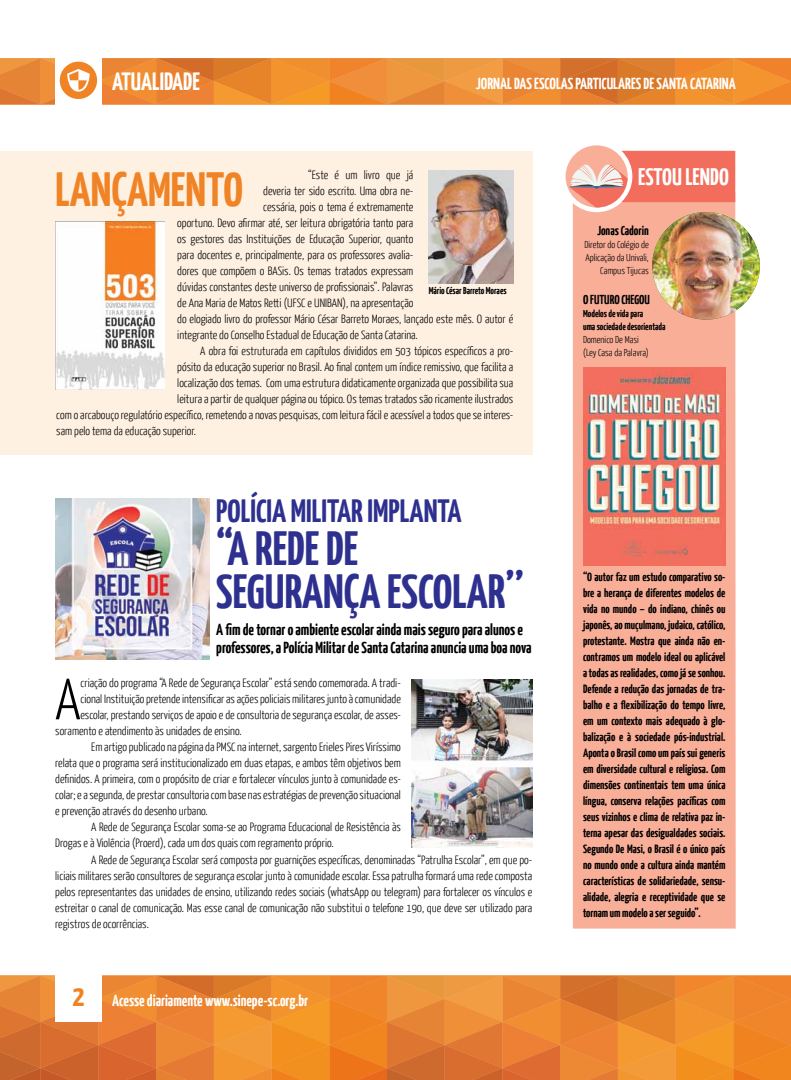
<style>
.page{position:relative;width:791px;height:1080px;background:#fff}
.page>*{position:absolute;margin:0;border:0;box-sizing:border-box;transform-origin:0 0}
.t1{font:300 57.7px "Yanone Kaffeesatz";color:#000}
.t2{font:700 48px/43px "Yanone Kaffeesatz";color:#2e3090}
.t3{font:700 48px "Yanone Kaffeesatz";color:#f08325}
.t4{font:700 32.3px "Yanone Kaffeesatz";color:#2e3090}
.t5{font:700 25px "Yanone Kaffeesatz";color:#fff}
.t6{font:700 24px "Yanone Kaffeesatz";color:#fff}
.t7{font:700 16px/18px "Yanone Kaffeesatz";color:#000}
.t8{font:700 16px "Yanone Kaffeesatz";color:#fff}
.t9{font:700 13px "Yanone Kaffeesatz";color:#000}
.t10{font:300 12px/16px "Yanone Kaffeesatz";color:#000;text-align:justify}
.t11{font:700 12px/16px "Yanone Kaffeesatz";color:#000;text-align:justify}
.t12{font:300 10px/13px "Yanone Kaffeesatz";color:#000;text-align:right}
.t13{font:700 10px/13px "Yanone Kaffeesatz";color:#000}
.s1{font-size:30px;color:#f18223}
</style>
<div class="page">
<div style="left:0;top:151px;width:532px;height:303px;background:#fff1e2"></div>
<img style="left:411px;top:679px;width:121px;height:169px">
<div style="left:573px;top:192px;width:163px;height:737px;background:#f9ae98"></div>
<svg style="left:0;top:976px;width:791px;height:104px;background:#e8832e"></svg>
<div style="left:55px;top:975px;width:47px;height:47px;background:#fff"></div>
<svg style="left:0;top:58px;width:791px;height:46px;background:#eb8c39"></svg>
<div style="left:566px;top:145px;width:62px;height:63px;background:#f9ae98;border-radius:50%"></div>
<svg style="left:569px;top:151px;width:166px;height:57px"></svg>
<img style="left:652px;top:212px;width:108px;height:108px;border-radius:54px">
<img style="left:55px;top:498px;width:155px;height:162px">
<img style="left:583px;top:367px;width:142px;height:199px">
<img style="left:429px;top:170px;width:85px;height:114px">
<img style="left:55px;top:222px;width:109px;height:167px">
<h3 class="t5" style="left:112px;top:66px;width:89px">ATUALIDADE</h3>
<h3 class="t8" style="left:476px;top:74px;width:261px">JORNAL DAS ESCOLAS PARTICULARES DE SANTA CATARINA</h3>
<p class="t10" style="left:308px;top:167px;width:106px">“Este é um livro que já</p>
<p class="t10" style="left:263px;top:183px;width:152px">deveria ter sido escrito. Uma obra ne-</p>
<p class="t10" style="left:263px;top:199px;width:152px">cessária, pois o tema é extremamente</p>
<p class="t10" style="left:177px;top:215px;width:237px">oportuno. Devo afirmar até, ser leitura obrigatória tanto para</p>
<p class="t10" style="left:177px;top:231px;width:237px">os gestores das Instituições de Educação Superior, quanto</p>
<p class="t10" style="left:177px;top:247px;width:237px">para docentes e, principalmente, para os professores avalia-</p>
<p class="t10" style="left:177px;top:263px;width:238px">dores que compõem o BASis. Os temas tratados expressam</p>
<p class="t10" style="left:177px;top:279px;width:237px">dúvidas constantes deste universo de profissionais”. Palavras</p>
<p class="t10" style="left:177px;top:295px;width:238px">de Ana Maria de Matos Retti (UFSC e UNIBAN), na apresentação</p>
<p class="t10" style="left:177px;top:311px;width:337px">do elogiado livro do professor Mário César Barreto Moraes, lançado este mês. O autor é</p>
<p class="t10" style="left:177px;top:327px;width:242px">integrante do Conselho Estadual de Educação de Santa Catarina.</p>
<p class="t10" style="left:200px;top:343px;width:315px">A obra foi estruturada em capítulos divididos em 503 tópicos específicos a pro-</p>
<p class="t10" style="left:177px;top:359px;width:337px">pósito da educação superior no Brasil. Ao final contem um índice remissivo, que facilita a</p>
<p class="t10" style="left:177px;top:375px;width:338px">localização dos temas. Com uma estrutura didaticamente organizada que possibilita sua</p>
<p class="t10" style="left:177px;top:391px;width:337px">leitura a partir de qualquer página ou tópico. Os temas tratados são ricamente ilustrados</p>
<p class="t10" style="left:56px;top:407px;width:458px">com o arcabouço regulatório específico, remetendo a novas pesquisas, com leitura fácil e acessível a todos que se interes-</p>
<p class="t10" style="left:56px;top:423px;width:141px">sam pelo tema da educação superior.</p>
<h2 class="t3" style="left:55px;top:160px;width:189px">LANÇAMENTO</h2>
<p class="t13" style="left:429px;top:284px;width:79px">Mário César Barreto Moraes</p>
<h3 class="t4" style="left:216px;top:491px;width:247px">POLÍCIA MILITAR IMPLANTA</h3>
<h2 class="t2" style="left:216px;top:526px;width:309px">“A REDE DE<br>SEGURANÇA ESCOLAR’’</h2>
<h3 class="t7" style="left:216px;top:621px;width:317px">A fim de tornar o ambiente escolar ainda mais seguro para alunos e professores, a Polícia Militar de Santa Catarina anuncia uma boa nova</h3>
<h1 class="t1" style="left:55px;top:664px;width:27px">A</h1>
<p class="t10" style="left:80px;top:675px;width:322px">criação do programa “A Rede de Segurança Escolar” está sendo comemorada. A tradi-</p>
<p class="t10" style="left:80px;top:691px;width:322px">cional Instituição pretende intensificar as ações policiais militares junto à comunidade</p>
<p class="t10" style="left:80px;top:707px;width:322px">escolar, prestando serviços de apoio e de consultoria de segurança escolar, de asses-</p>
<p class="t10" style="left:55px;top:723px;width:188px">soramento e atendimento às unidades de ensino.</p>
<p class="t10" style="left:91px;top:739px;width:311px">Em artigo publicado na página da PMSC na internet, sargento Erieles Pires Viríssimo</p>
<p class="t10" style="left:55px;top:755px;width:347px">relata que o programa será institucionalizado em duas etapas, e ambos têm objetivos bem</p>
<p class="t10" style="left:55px;top:771px;width:347px">definidos. A primeira, com o propósito de criar e fortalecer vínculos junto à comunidade es-</p>
<p class="t10" style="left:55px;top:787px;width:347px">colar; e a segunda, de prestar consultoria com base nas estratégias de prevenção situacional</p>
<p class="t10" style="left:55px;top:803px;width:154px">e prevenção através do desenho urbano.</p>
<p class="t10" style="left:91px;top:819px;width:311px">A Rede de Segurança Escolar soma-se ao Programa Educacional de Resistência às</p>
<p class="t10" style="left:55px;top:835px;width:280px">Drogas e à Violência (Proerd), cada um dos quais com regramento próprio.</p>
<p class="t10" style="left:55px;top:851px;width:478px;text-indent:36px">A Rede de Segurança Escolar será composta por guarnições específicas, denominadas “Patrulha Escolar”, em que po&shy;liciais militares serão consultores de segurança escolar junto à comunidade escolar. Essa patrulha formará uma rede composta pelos representantes das unidades de ensino, utilizando redes sociais (whatsApp ou telegram) para fortalecer os vínculos e estreitar o canal de comunicação. Mas esse canal de comunicação não substitui o telefone 190, que deve ser utilizado para registros de ocorrências.</p>
<h3 class="t8" style="left:72px;top:991px;width:237px"><span class="s1">2</span> Acesse diariamente www.sinepe-sc.org.br</h3>
<h3 class="t6" style="left:638px;top:162px;width:92px">ESTOU LENDO</h3>
<p class="t9" style="left:597px;top:223px;width:53px">Jonas Cadorin</p>
<p class="t12" style="left:584px;top:238px;width:66px">Diretor do Colégio de<br>Aplicação da Univali,<br>Campus Tijucas</p>
<p class="t9" style="left:583px;top:291px;width:68px">O FUTURO CHEGOU</p>
<p class="t13" style="left:583px;top:306px;width:84px">Modelos de vida para<br>uma sociedade desorientada</p>
<p class="t12" style="left:583px;top:332px;width:67px;text-align:left">Domenico De Masi (Ley Casa da Palavra)</p>
<p class="t11" style="left:583px;top:569px;width:144px">“O autor faz um estudo comparativo so&shy;bre a herança de diferentes modelos de vida no mundo – do indiano, chinês ou japonês, ao muçulmano, judaico, católico, protestante. Mostra que ainda não en&shy;contramos um modelo ideal ou aplicável a todas as realidades, como já se sonhou.<br>Defende a redução das jornadas de tra&shy;balho e a flexibilização do tempo livre, em um contexto mais adequado à glo&shy;balização e à sociedade pós-industrial.<br>Aponta o Brasil como um país sui generis em diversidade cultural e religiosa. Com dimensões continentais tem uma única língua, conserva relações pacíficas com seus vizinhos e clima de relativa paz in&shy;terna apesar das desigualdades sociais.<br>Segundo De Masi, o Brasil é o único país no mundo onde a cultura ainda mantém características de solidariedade, sensu&shy;alidade, alegria e receptividade que se tornam um modelo a ser seguido”.</p>
</div>
